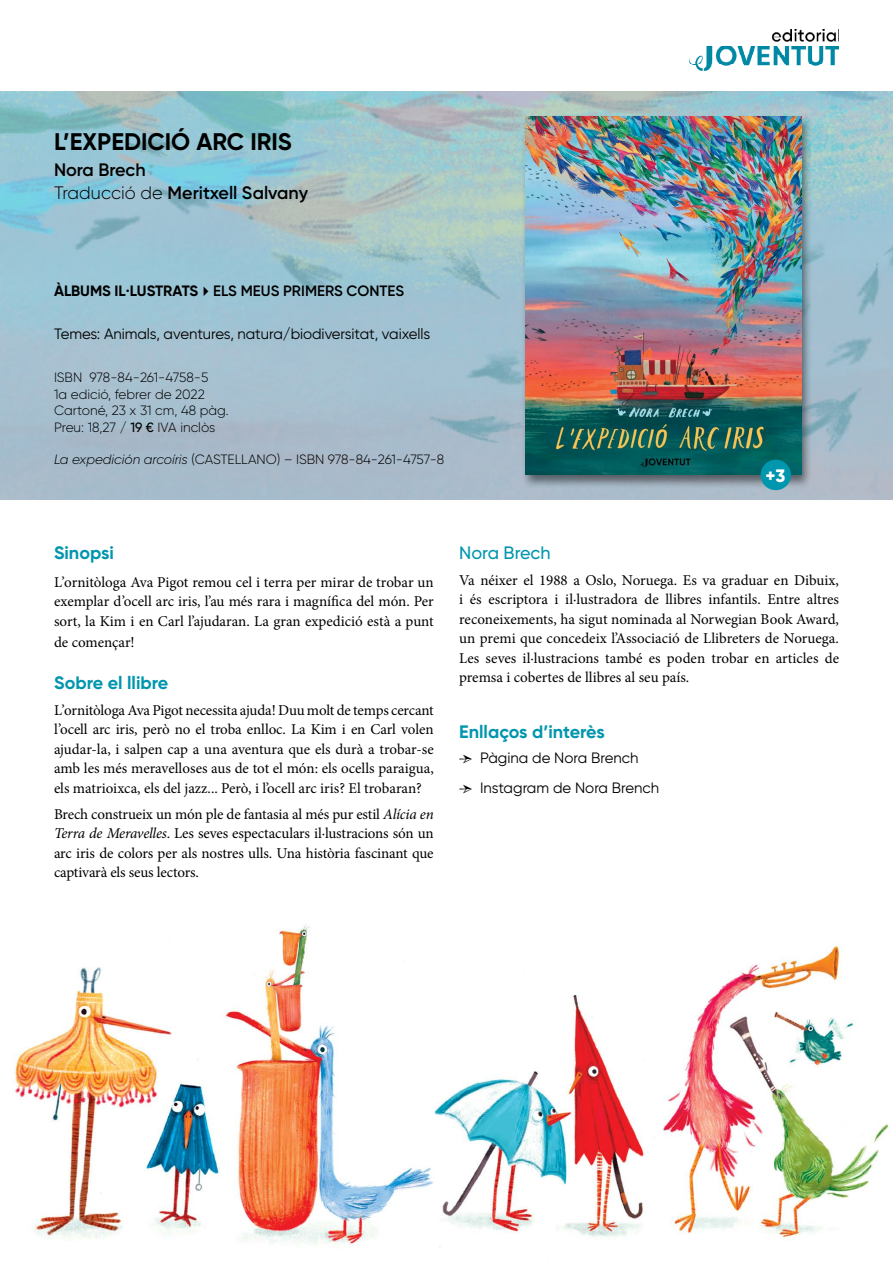
<style>
.page{position:relative;width:893px;height:1263px;background:#fff}
.page>*{position:absolute;margin:0;border:0;box-sizing:border-box;transform-origin:0 0}
.t1{font:700 24px "Gilroy";color:#000}
.t2{font:700 18px "Gilroy";color:#0096ae}
.t3{font:600 18px/22.2px "Gilroy";color:#000}
.t4{font:500 18px "Gilroy";color:#0096ae}
.t5{font:800 18px "Gilroy";color:#fff}
.t6{font:15px/19.5px "Minion Pro";letter-spacing:-.005em;color:#000;text-align:justify}
.t7{font:15px "Gilroy";letter-spacing:-.005em;color:#000}
.t8{font:600 15px "Gilroy";color:#000}
.t9{font:300 13.5px/16.5px "Gilroy";letter-spacing:-.005em;color:#000}
.s1{font-weight:300}
.s2{font-weight:700}
.s3{font-weight:500}
.s4{font-style:italic}
.s5{font-family:"Minion Pro"}
</style>
<div class="page">
<svg style="left:0;top:91px;width:893px;height:409px;background:#a0c0cd"></svg>
<div style="left:522px;top:114px;width:291px;height:375px;background:#000;opacity:.5"></div>
<img style="left:526px;top:116px;width:275px;height:358px">
<div style="left:760px;top:460px;width:31px;height:30px;background:#0096ae;border-radius:50%"></div>
<img style="left:13px;top:924px;width:876px;height:324px">
<img style="left:690px;top:29px;width:149px;height:41px">
<h1 class="t1" style="left:54px;top:126px;width:239px">L’EXPEDICIÓ ARC IRIS</h1>
<p class="t3" style="left:54px;top:159px;width:256px">Nora Brech<br><span class="s1">Traducció de</span> Meritxell Salvany</p>
<p class="t8" style="left:54px;top:281px;width:352px"><span class="s2">ÀLBUMS IL·LUSTRATS</span>✔ELS MEUS PRIMERS CONTES</p>
<p class="t7" style="left:54px;top:325px;width:378px">Temes: Animals, aventures, natura/biodiversitat, vaixells</p>
<p class="t9" style="left:54px;top:369px;width:176px">ISBN 978-84-261-4758-5<br>1a edició, febrer de 2022<br>Cartoné, 23 x 31 cm, 48 pàg.<br>Preu: 18,27 / <span class="s3">19 €</span> IVA inclòs</p>
<p class="t9" style="left:54px;top:451px;width:392px"><span class="s4">La expedición arcoíris</span> (CASTELLANO) – ISBN 978-84-261-4757-8</p>
<p class="t5" style="left:765px;top:464px;width:21px">+3</p>
<p class="t2" style="left:54px;top:541px;width:61px">Sinopsi</p>
<p class="t6" style="left:54px;top:572px;width:381px">L’ornitòloga Ava Pigot remou cel i terra per mirar de trobar un exemplar d’ocell arc iris, l’au més rara i magnífica del món. Per sort, la Kim i en Carl l’ajudaran. La gran expedició està a punt</p>
<p class="t6" style="left:54px;top:632px;width:82px">de començar!</p>
<p class="t2" style="left:54px;top:671px;width:116px">Sobre el llibre</p>
<p class="t6" style="left:54px;top:700px;width:381px">L’ornitòloga Ava Pigot necessita ajuda! Duu molt de temps cercant l’ocell arc iris, però no el troba enlloc. La Kim i en Carl volen ajudar-la, i salpen cap a una aventura que els durà a trobar-se amb les més meravelloses aus de tot el món: els ocells paraigua, els matrioixca, els del jazz... Però, i l’ocell arc iris? El trobaran?</p>
<p class="t6" style="left:54px;top:804px;width:381px">Brech construeix un món ple de fantasia al més pur estil <span class="s4">Alícia en Terra de Meravelles</span>. Les seves espectaculars il·lustracions són un arc iris de colors per als nostres ulls. Una història fascinant que captivarà els seus lectors.</p>
<p class="t4" style="left:459px;top:541px;width:93px">Nora Brech</p>
<p class="t6" style="left:459px;top:570px;width:381px">Va néixer el 1988 a Oslo, Noruega. Es va graduar en Dibuix, i és escriptora i il·lustradora de llibres infantils. Entre altres reconeixements, ha sigut nominada al Norwegian Book Award, un premi que concedeix l’Associació de Llibreters de Noruega.<br>Les seves il·lustracions també es poden trobar en articles de premsa i cobertes de llibres al seu país.</p>
<p class="t2" style="left:459px;top:720px;width:147px">Enllaços d’interès</p>
<p class="t7" style="left:459px;top:749px;width:181px"><span class="s5">→</span> Pàgina de Nora Brench</p>
<p class="t7" style="left:459px;top:778px;width:201px"><span class="s5">→</span> Instagram de Nora Brench</p>
</div>
